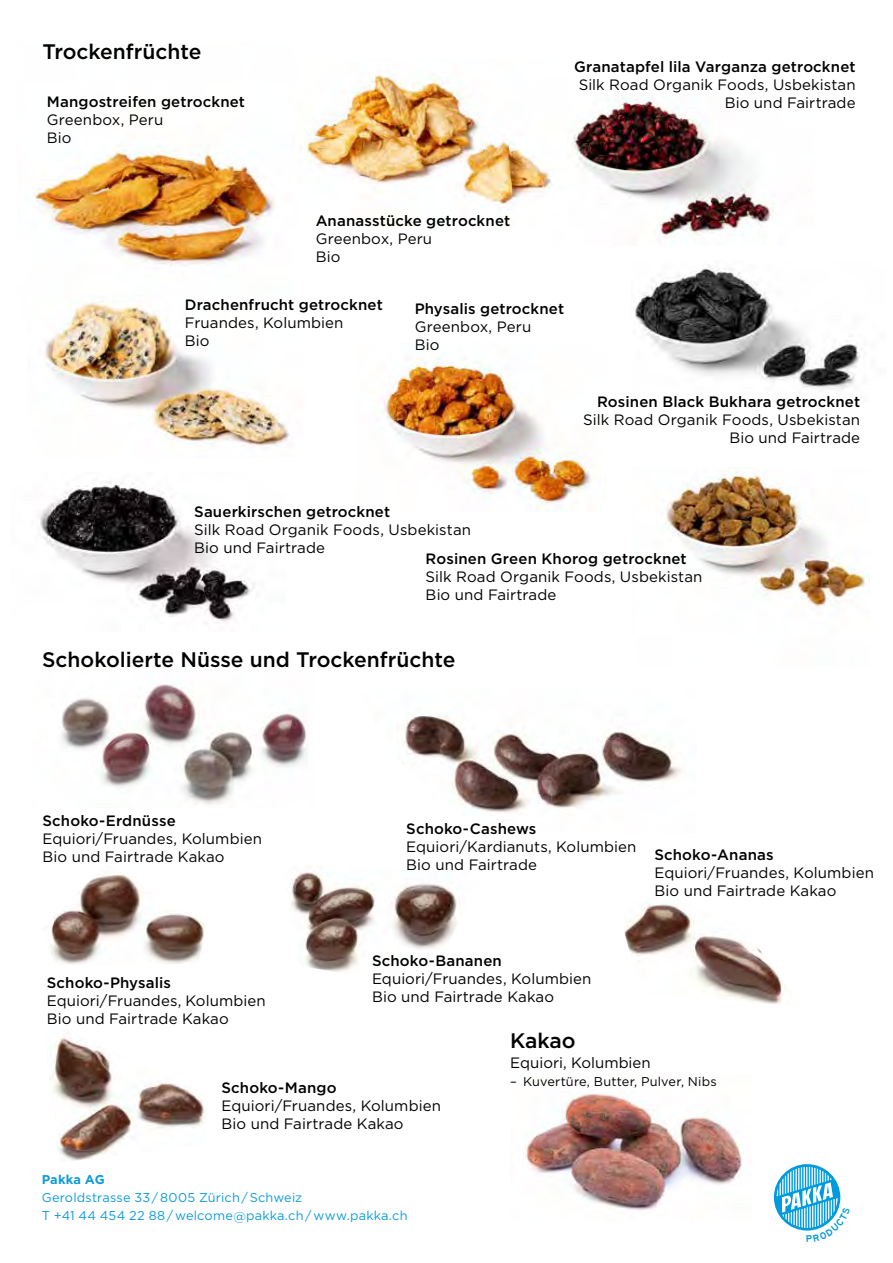
<style>
.page{position:relative;width:893px;height:1263px;background:#fff}
.page>*{position:absolute;margin:0;border:0;box-sizing:border-box;transform-origin:0 0}
.t1{font:500 21px "Gotham";color:#000}
.t2{font:15px/18px "Gotham";letter-spacing:.005em;color:#000}
.t3{font:500 15px "Gotham";letter-spacing:.01em;color:#000}
.t4{font:12.75px/18px "Gotham";letter-spacing:.015em;color:#0f9cd8}
.t5{font:12.75px "Gotham";letter-spacing:.01em;color:#000}
.t6{font:700 12.75px "Gotham";letter-spacing:.01em;color:#0f9cd8}
</style>
<div class="page">
<img style="left:525px;top:1093px;width:217px;height:118px">
<img style="left:61px;top:684px;width:247px;height:121px">
<img style="left:39px;top:481px;width:215px;height:143px">
<img style="left:571px;top:97px;width:203px;height:141px">
<img style="left:666px;top:470px;width:203px;height:145px">
<img style="left:291px;top:872px;width:169px;height:100px">
<img style="left:50px;top:874px;width:156px;height:91px">
<img style="left:624px;top:904px;width:162px;height:100px">
<img style="left:34px;top:145px;width:242px;height:121px">
<img style="left:402px;top:716px;width:280px;height:97px">
<img style="left:50px;top:1037px;width:156px;height:124px">
<img style="left:300px;top:70px;width:252px;height:135px">
<img style="left:382px;top:357px;width:210px;height:155px">
<img style="left:43px;top:302px;width:247px;height:145px">
<img style="left:635px;top:265px;width:227px;height:126px">
<svg style="left:774px;top:1164px;width:67px;height:67px"></svg>
<h1 class="t1" style="left:42px;top:38px;width:161px">Trockenfrüchte</h1>
<p class="t3" style="left:47px;top:92px;width:200px">Mangostreifen getrocknet</p>
<p class="t2" style="left:47px;top:111px;width:118px">Greenbox, Peru<br>Bio</p>
<p class="t3" style="left:574px;top:57px;width:283px">Granatapfel lila Varganza getrocknet</p>
<p class="t2" style="left:579px;top:76px;width:278px;text-align:right">Silk Road Organik Foods, Usbekistan<br>Bio und Fairtrade</p>
<p class="t3" style="left:316px;top:211px;width:196px">Ananasstücke getrocknet</p>
<p class="t2" style="left:316px;top:229px;width:118px">Greenbox, Peru<br>Bio</p>
<p class="t3" style="left:185px;top:295px;width:199px">Drachenfrucht getrocknet</p>
<p class="t2" style="left:185px;top:313px;width:160px">Fruandes, Kolumbien<br>Bio</p>
<p class="t3" style="left:415px;top:299px;width:151px">Physalis getrocknet</p>
<p class="t2" style="left:415px;top:317px;width:118px">Greenbox, Peru<br>Bio</p>
<p class="t3" style="left:597px;top:392px;width:265px">Rosinen Black Bukhara getrocknet</p>
<p class="t2" style="left:583px;top:410px;width:278px;text-align:right">Silk Road Organik Foods, Usbekistan<br>Bio und Fairtrade</p>
<p class="t3" style="left:194px;top:501px;width:198px">Sauerkirschen getrocknet</p>
<p class="t2" style="left:194px;top:520px;width:278px">Silk Road Organik Foods, Usbekistan<br>Bio und Fairtrade</p>
<p class="t3" style="left:426px;top:549px;width:263px">Rosinen Green Khorog getrocknet</p>
<p class="t2" style="left:426px;top:567px;width:278px">Silk Road Organik Foods, Usbekistan<br>Bio und Fairtrade</p>
<h1 class="t1" style="left:42px;top:646px;width:415px">Schokolierte Nüsse und Trockenfrüchte</h1>
<p class="t3" style="left:43px;top:811px;width:135px">Schoko-Erdnüsse</p>
<p class="t2" style="left:43px;top:830px;width:221px">Equiori/Fruandes, Kolumbien<br>Bio und Fairtrade Kakao</p>
<p class="t3" style="left:47px;top:972px;width:126px">Schoko-Physalis</p>
<p class="t2" style="left:47px;top:991px;width:221px">Equiori/Fruandes, Kolumbien<br>Bio und Fairtrade Kakao</p>
<p class="t3" style="left:406px;top:818px;width:132px">Schoko-Cashews</p>
<p class="t2" style="left:406px;top:837px;width:232px">Equiori/Kardianuts, Kolumbien<br>Bio und Fairtrade</p>
<p class="t3" style="left:654px;top:845px;width:121px">Schoko-Ananas</p>
<p class="t2" style="left:654px;top:863px;width:221px">Equiori/Fruandes, Kolumbien<br>Bio und Fairtrade Kakao</p>
<p class="t3" style="left:372px;top:951px;width:131px">Schoko-Bananen</p>
<p class="t2" style="left:372px;top:969px;width:221px">Equiori/Fruandes, Kolumbien<br>Bio und Fairtrade Kakao</p>
<p class="t3" style="left:222px;top:1078px;width:117px">Schoko-Mango</p>
<p class="t2" style="left:222px;top:1097px;width:221px">Equiori/Fruandes, Kolumbien<br>Bio und Fairtrade Kakao</p>
<p class="t6" style="left:42px;top:1171px;width:65px">Pakka AG</p>
<p class="t4" style="left:42px;top:1188px;width:367px">Geroldstrasse 33 / 8005 Zürich / Schweiz<br>T +41 44 454 22 88 / welcome@pakka.ch / www.pakka.ch</p>
<h1 class="t1" style="left:510px;top:1027px;width:67px">Kakao</h1>
<p class="t2" style="left:510px;top:1053px;width:142px">Equiori, Kolumbien</p>
<p class="t5" style="left:510px;top:1073px;width:208px">– Kuvertüre, Butter, Pulver, Nibs</p>
</div>
